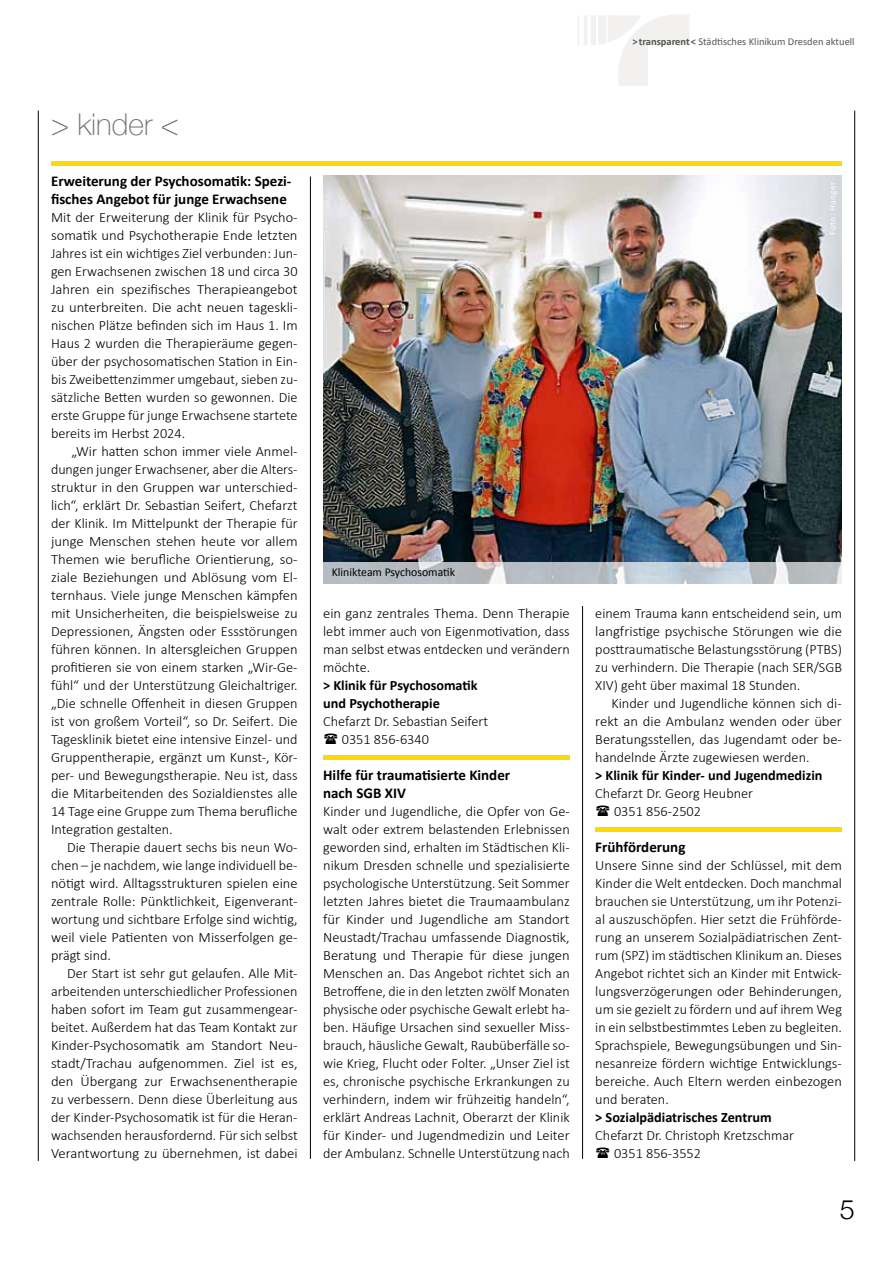
<style>
.page{position:relative;width:893px;height:1263px;background:#fff}
.page>*{position:absolute;margin:0;border:0;box-sizing:border-box;transform-origin:0 0}
.t1{font:100 30px "Helvetica Neue";color:#6e6e6e}
.t2{font:300 27px "Helvetica Neue";color:#000}
.t3{font:700 15px/18px "Calibri";color:#000}
.t4{font:300 14.25px/18px "Calibri";color:#000;text-align:justify}
.t5{font:700 14.25px/18px "Calibri";color:#000}
.t6{font:12px "Calibri";color:#000}
.t7{font:10.5px "Calibri";color:#565655}
.t8{font:9px "Calibri";letter-spacing:.05em;color:#fff}
.s1{font-weight:700}
</style>
<div class="page">
<svg style="left:578px;top:15px;width:111px;height:71px"></svg>
<hr style="left:51px;top:162px;width:791px;height:4px;background:#ffda00">
<hr style="left:38px;top:111px;width:1px;height:1050px;background:#000">
<hr style="left:310px;top:176px;width:1px;height:983px;background:#000">
<hr style="left:582px;top:606px;width:1px;height:553px;background:#000">
<hr style="left:854px;top:111px;width:1px;height:1050px;background:#000">
<hr style="left:323px;top:756px;width:247px;height:4px;background:#ffda00">
<hr style="left:595px;top:827px;width:247px;height:4px;background:#ffda00">
<img style="left:323px;top:176px;width:519px;height:387px">
<svg style="left:323px;top:563px;width:519px;height:21px;background:#bec5cb"></svg>
<p class="t7" style="left:632px;top:35px;width:224px"><span class="s1">&gt;transparent&lt;</span> Städtisches Klinikum Dresden aktuell</p>
<h1 class="t1" style="left:51px;top:102px;width:129px">&gt; kinder &lt;</h1>
<p class="t3" style="left:51px;top:171px;width:242px">Erweiterung der Psychosomatik: Spezi&shy;fisches Angebot für junge Erwachsene</p>
<p class="t4" style="left:51px;top:208px;width:248px">Mit der Erweiterung der Klinik für Psycho&shy;somatik und Psychotherapie Ende letzten Jahres ist ein wichtiges Ziel verbunden: Jun&shy;gen Erwachsenen zwischen 18 und circa 30<br>Jahren ein spezifisches Therapieangebot zu unterbreiten. Die acht neuen tageskli&shy;nischen Plätze befinden sich im Haus 1. Im Haus 2 wurden die Therapieräume gegen&shy;über der psychosomatischen Station in Ein&shy;bis Zweibettenzimmer umgebaut, sieben zu&shy;sätzliche Betten wurden so gewonnen. Die erste Gruppe für junge Erwachsene startete bereits im Herbst 2024.</p>
<p class="t4" style="left:51px;top:442px;width:248px;text-indent:20px">„Wir hatten schon immer viele Anmel&shy;dungen junger Erwachsener, aber die Alters&shy;struktur in den Gruppen war unterschied&shy;lich“, erklärt Dr. Sebastian Seifert, Chefarzt der Klinik. Im Mittelpunkt der Therapie für junge Menschen stehen heute vor allem Themen wie berufliche Orientierung, so&shy;ziale Beziehungen und Ablösung vom El&shy;ternhaus. Viele junge Menschen kämpfen mit Unsicherheiten, die beispielsweise zu Depressionen, Ängsten oder Essstörungen führen können. In altersgleichen Gruppen profitieren sie von einem starken „Wir-Ge&shy;fühl“ und der Unterstützung Gleichaltriger. „Die schnelle Offenheit in diesen Gruppen ist von großem Vorteil“, so Dr. Seifert. Die Tagesklinik bietet eine intensive Einzel- und Gruppentherapie, ergänzt um Kunst-, Kör&shy;per- und Bewegungstherapie. Neu ist, dass die Mitarbeitenden des Sozialdienstes alle 14 Tage eine Gruppe zum Thema berufliche Integration gestalten.</p>
<p class="t4" style="left:51px;top:838px;width:248px;text-indent:16px">Die Therapie dauert sechs bis neun Wo&shy;chen – je nachdem, wie lange individuell be&shy;nötigt wird. Alltagsstrukturen spielen eine zentrale Rolle: Pünktlichkeit, Eigenverant&shy;wortung und sichtbare Erfolge sind wichtig, weil viele Patienten von Misserfolgen ge&shy;prägt sind.</p>
<p class="t4" style="left:51px;top:964px;width:248px;text-indent:16px">Der Start ist sehr gut gelaufen. Alle Mit&shy;arbeitenden unterschiedlicher Professionen haben sofort im Team gut zusammengear&shy;beitet. Außerdem hat das Team Kontakt zur Kinder-Psychosomatik am Standort Neu&shy;stadt/Trachau aufgenommen. Ziel ist es, den Übergang zur Erwachsenentherapie zu verbessern. Denn diese Überleitung aus der Kinder-Psychosomatik ist für die Heran&shy;wachsenden herausfordernd. Für sich selbst Verantwortung zu übernehmen, ist dabei</p>
<p class="t8" style="left:827px;top:235px;width:54px;rotate:-90deg">Foto: Hunger</p>
<p class="t6" style="left:332px;top:565px;width:125px">Klinikteam Psychosomatik</p>
<p class="t4" style="left:323px;top:604px;width:248px">ein ganz zentrales Thema. Denn Therapie lebt immer auch von Eigenmotivation, dass man selbst etwas entdecken und verändern möchte.</p>
<p class="t5" style="left:323px;top:675px;width:156px">&gt; Klinik für Psychosomatik und Psychotherapie</p>
<p class="t4" style="left:342px;top:712px;width:148px;text-indent:-19px">Chefarzt Dr. Sebastian Seifert<br>0351 856-6340</p>
<p class="t3" style="left:323px;top:765px;width:189px">Hilfe für traumatisierte Kinder nach SGB XIV</p>
<p class="t4" style="left:323px;top:802px;width:248px">Kinder und Jugendliche, die Opfer von Ge&shy;walt oder extrem belastenden Erlebnissen geworden sind, erhalten im Städtischen Kli&shy;nikum Dresden schnelle und spezialisierte psychologische Unterstützung. Seit Sommer letzten Jahres bietet die Traumaambulanz für Kinder und Jugendliche am Standort Neustadt/Trachau umfassende Diagnostik, Beratung und Therapie für diese jungen Menschen an. Das Angebot richtet sich an Betroffene, die in den letzten zwölf Monaten physische oder psychische Gewalt erlebt ha&shy;ben. Häufige Ursachen sind sexueller Miss&shy;brauch, häusliche Gewalt, Raubüberfälle so&shy;wie Krieg, Flucht oder Folter. „Unser Ziel ist es, chronische psychische Erkrankungen zu verhindern, indem wir frühzeitig handeln“, erklärt Andreas Lachnit, Oberarzt der Klinik für Kinder- und Jugendmedizin und Leiter der Ambulanz. Schnelle Unterstützung nach</p>
<p class="t4" style="left:595px;top:604px;width:248px">einem Trauma kann entscheidend sein, um langfristige psychische Störungen wie die posttraumatische Belastungsstörung (PTBS) zu verhindern. Die Therapie (nach SER/SGB XIV) geht über maximal 18 Stunden.</p>
<p class="t4" style="left:595px;top:694px;width:248px;text-indent:16px">Kinder und Jugendliche können sich di&shy;rekt an die Ambulanz wenden oder über Beratungsstellen, das Jugendamt oder be&shy;handelnde Ärzte zugewiesen werden.</p>
<p class="t5" style="left:595px;top:765px;width:229px">&gt; Klinik für Kinder- und Jugendmedizin</p>
<p class="t4" style="left:614px;top:784px;width:141px;text-indent:-19px">Chefarzt Dr. Georg Heubner<br>0351 856-2502</p>
<p class="t3" style="left:595px;top:837px;width:92px">Frühförderung</p>
<p class="t4" style="left:595px;top:856px;width:248px">Unsere Sinne sind der Schlüssel, mit dem Kinder die Welt entdecken. Doch manchmal brauchen sie Unterstützung, um ihr Potenzi&shy;al auszuschöpfen. Hier setzt die Frühförde&shy;rung an unserem Sozialpädiatrischen Zent&shy;rum (SPZ) im städtischen Klinikum an. Dieses Angebot richtet sich an Kinder mit Entwick&shy;lungsverzögerungen oder Behinderungen, um sie gezielt zu fördern und auf ihrem Weg in ein selbstbestimmtes Leben zu begleiten.<br>Sprachspiele, Bewegungsübungen und Sin&shy;nesanreize fördern wichtige Entwicklungs&shy;bereiche. Auch Eltern werden einbezogen und beraten.</p>
<p class="t5" style="left:595px;top:1107px;width:178px">&gt; Sozialpädiatrisches Zentrum</p>
<p class="t4" style="left:614px;top:1126px;width:182px;text-indent:-19px">Chefarzt Dr. Christoph Kretzschmar<br>0351 856-3552</p>
<h2 class="t2" style="left:840px;top:1187px;width:17px">5</h2>
</div>
